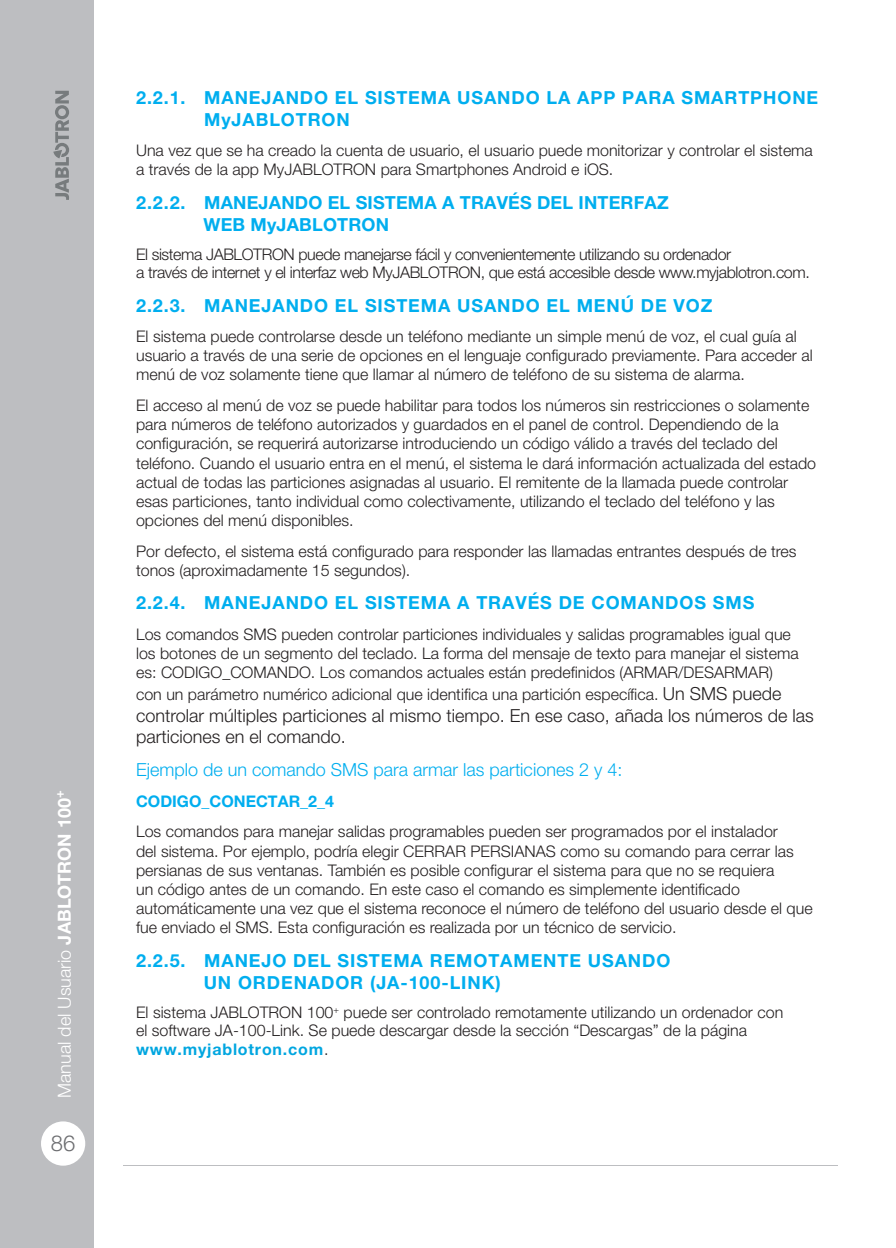
<style>
.page{position:relative;width:896px;height:1248px;background:#fff}
.page>*{position:absolute;margin:0;border:0;box-sizing:border-box;transform-origin:0 0}
.t1{font:300 22px "Helvetica Neue LT Pro";color:#6c6d70}
.t2{font:700 18px/22px "Helvetica Neue LT Pro";letter-spacing:.05em;color:#00aeef}
.t3{font:300 18px/21.6px "Helvetica Neue LT Pro";color:#231f20}
.t4{font:700 18px/22px "Helvetica Neue LT Pro";letter-spacing:.01em;color:#00aeef}
.t5{font:300 18px "Helvetica Neue LT Pro";color:#00aeef}
.t6{font:300 18px "Helvetica Neue LT Pro";color:#fff}
.t7{font:300 16px/19.2px "Helvetica Neue LT Pro";color:#231f20}
.t8{font:300 16px/18px "Helvetica Neue LT Pro";letter-spacing:-.025em;color:#231f20}
.t9{font:700 16px "Helvetica Neue LT Pro";color:#00aeef}
.s1{font-weight:700}
.s2{font-size:18px}
.s3{font-weight:700;color:#00a6e0}
</style>
<div class="page">
<div style="left:0;top:0;width:94px;height:1247px;background:#bdbec1"></div>
<svg style="left:53px;top:91px;width:16px;height:109px"></svg>
<div style="left:41px;top:1121px;width:44px;height:44px;background:#fff;border-radius:50%"></div>
<p class="t6" style="left:58px;top:1097px;width:309px;rotate:-90deg">Manual del Usuario <span class="s1">JABLOTRON 100</span><sup>+</sup></p>
<h1 class="t1" style="left:51px;top:1135px;width:26px">86</h1>
<p class="t2" style="left:204px;top:88px;width:615px;text-indent:-68px">2.2.1. MANEJANDO EL SISTEMA USANDO LA APP PARA SMARTPHONE<br>MyJABLOTRON</p>
<p class="t7" style="left:136px;top:143px;width:678px">Una vez que se ha creado la cuenta de usuario, el usuario puede monitorizar y controlar el sistema a través de la app MyJABLOTRON para Smartphones Android e iOS.</p>
<p class="t4" style="left:203px;top:193px;width:467px;text-indent:-67px">2.2.2. MANEJANDO EL SISTEMA A TRAVÉS DEL INTERFAZ<br>WEB MyJABLOTRON</p>
<p class="t8" style="left:136px;top:247px;width:675px">El sistema JABLOTRON puede manejarse fácil y convenientemente utilizando su ordenador<br>a través de internet y el interfaz web MyJABLOTRON, que está accesible desde www.myjablotron.com.</p>
<p class="t2" style="left:136px;top:296px;width:578px">2.2.3. MANEJANDO EL SISTEMA USANDO EL MENÚ DE VOZ</p>
<p class="t7" style="left:136px;top:329px;width:678px">El sistema puede controlarse desde un teléfono mediante un simple menú de voz, el cual guía al usuario a través de una serie de opciones en el lenguaje configurado previamente. Para acceder al menú de voz solamente tiene que llamar al número de teléfono de su sistema de alarma.</p>
<p class="t7" style="left:136px;top:397px;width:681px">El acceso al menú de voz se puede habilitar para todos los números sin restricciones o solamente para números de teléfono autorizados y guardados en el panel de control. Dependiendo de la configuración, se requerirá autorizarse introduciendo un código válido a través del teclado del teléfono. Cuando el usuario entra en el menú, el sistema le dará información actualizada del estado actual de todas las particiones asignadas al usuario. El remitente de la llamada puede controlar esas particiones, tanto individual como colectivamente, utilizando el teclado del teléfono y las opciones del menú disponibles.</p>
<p class="t7" style="left:136px;top:543px;width:662px">Por defecto, el sistema está configurado para responder las llamadas entrantes después de tres tonos (aproximadamente 15 segundos).</p>
<p class="t2" style="left:136px;top:594px;width:620px">2.2.4. MANEJANDO EL SISTEMA A TRAVÉS DE COMANDOS SMS</p>
<p class="t7" style="left:136px;top:626px;width:664px">Los comandos SMS pueden controlar particiones individuales y salidas programables igual que los botones de un segmento del teclado. La forma del mensaje de texto para manejar el sistema es: CODIGO_COMANDO. Los comandos actuales están predefinidos (ARMAR/DESARMAR)</p>
<p class="t7" style="left:136px;top:686px;width:647px">con un parámetro numérico adicional que identifica una partición específica. <span class="s2">Un SMS puede</span></p>
<p class="t3" style="left:136px;top:706px;width:679px">controlar múltiples particiones al mismo tiempo. En ese caso, añada los números de las particiones en el comando.</p>
<p class="t5" style="left:136px;top:763px;width:488px">Ejemplo de un comando SMS para armar las particiones 2 y 4:</p>
<p class="t9" style="left:136px;top:795px;width:199px">CODIGO_CONECTAR_2_4</p>
<p class="t7" style="left:136px;top:824px;width:678px">Los comandos para manejar salidas programables pueden ser programados por el instalador<br>del sistema. Por ejemplo, podría elegir CERRAR PERSIANAS como su comando para cerrar las persianas de sus ventanas. También es posible configurar el sistema para que no se requiera<br>un código antes de un comando. En este caso el comando es simplemente identificado automáticamente una vez que el sistema reconoce el número de teléfono del usuario desde el que fue enviado el SMS. Esta configuración es realizada por un técnico de servicio.</p>
<p class="t2" style="left:204px;top:951px;width:468px;text-indent:-68px">2.2.5. MANEJO DEL SISTEMA REMOTAMENTE USANDO<br>UN ORDENADOR (JA-100-LINK)</p>
<p class="t7" style="left:136px;top:1004px;width:649px;line-height:18.6px">El sistema JABLOTRON 100<sup>+</sup> puede ser controlado remotamente utilizando un ordenador con el software JA-100-Link. Se puede descargar desde la sección “Descargas” de la página <span class="s3">www.myjablotron.com</span>.</p>
</div>
